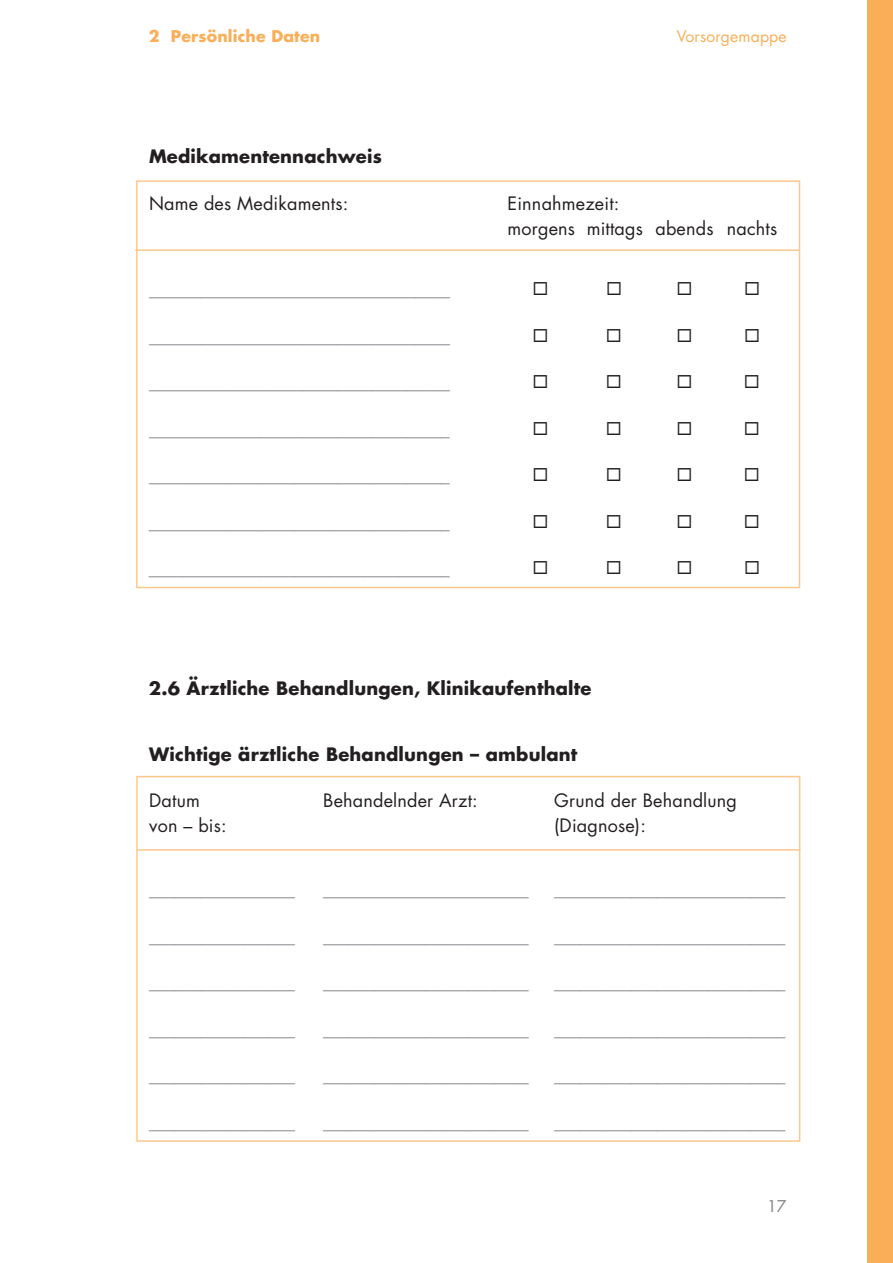
<style>
.page{position:relative;width:893px;height:1263px;background:#fff}
.page>*{position:absolute;margin:0;border:0;box-sizing:border-box;transform-origin:0 0}
.t1{font:18px "Futura";color:#a8a9ad}
.t2{font:18px/24.8px "Futura";letter-spacing:.01em;color:#231f20}
.t3{font:700 18px "Futura";letter-spacing:.01em;color:#231f20}
.t4{font:700 15.75px "Futura";letter-spacing:.01em;color:#faae57}
.t5{font:15.75px "Futura";letter-spacing:.01em;color:#faae57}
.t6{font:15.75px "Futura";color:#808285}
</style>
<div class="page">
<div style="left:867px;top:0;width:26px;height:1263px;background:#faae57"></div>
<div style="left:136px;top:180px;width:664px;height:408px;border:2px solid #fdc88c"></div>
<hr style="left:135px;top:249px;width:664px;height:2px;background:#fdc88c">
<div style="left:136px;top:776px;width:664px;height:366px;border:2px solid #fdc88c"></div>
<hr style="left:136px;top:849px;width:665px;height:2px;background:#fdc88c">
<p class="t4" style="left:149px;top:26px;width:173px">2 Persönliche Daten</p>
<p class="t5" style="left:677px;top:26px;width:111px">Vorsorgemappe</p>
<p class="t3" style="left:149px;top:144px;width:234px">Medikamentennachweis</p>
<p class="t2" style="left:149px;top:191px;width:201px">Name des Medikaments:</p>
<p class="t2" style="left:508px;top:191px;width:271px">Einnahmezeit:<br>morgens mittags abends nachts</p>
<p class="t1" style="left:149px;top:276px;width:302px">___________________________________</p>
<p class="t1" style="left:149px;top:323px;width:302px">___________________________________</p>
<p class="t1" style="left:149px;top:369px;width:302px">___________________________________</p>
<p class="t1" style="left:149px;top:416px;width:302px">___________________________________</p>
<p class="t1" style="left:149px;top:462px;width:302px">___________________________________</p>
<p class="t1" style="left:149px;top:509px;width:302px">___________________________________</p>
<p class="t1" style="left:149px;top:555px;width:302px">___________________________________</p>
<p class="t3" style="left:149px;top:676px;width:444px">2.6 Ärztliche Behandlungen, Klinikaufenthalte</p>
<p class="t3" style="left:149px;top:742px;width:430px">Wichtige ärztliche Behandlungen – ambulant</p>
<p class="t2" style="left:149px;top:788px;width:52px">Datum</p>
<p class="t2" style="left:323px;top:788px;width:156px">Behandelnder Arzt:</p>
<p class="t2" style="left:554px;top:788px;width:184px">Grund der Behandlung</p>
<p class="t2" style="left:149px;top:813px;width:79px">von – bis:</p>
<p class="t2" style="left:554px;top:813px;width:93px">(Diagnose):</p>
<p class="t1" style="left:149px;top:876px;width:147px">_________________</p>
<p class="t1" style="left:323px;top:876px;width:207px">________________________</p>
<p class="t1" style="left:554px;top:876px;width:233px">___________________________</p>
<p class="t1" style="left:149px;top:923px;width:147px">_________________</p>
<p class="t1" style="left:323px;top:923px;width:207px">________________________</p>
<p class="t1" style="left:554px;top:923px;width:233px">___________________________</p>
<p class="t1" style="left:149px;top:969px;width:147px">_________________</p>
<p class="t1" style="left:323px;top:969px;width:207px">________________________</p>
<p class="t1" style="left:554px;top:969px;width:233px">___________________________</p>
<p class="t1" style="left:149px;top:1016px;width:147px">_________________</p>
<p class="t1" style="left:323px;top:1016px;width:207px">________________________</p>
<p class="t1" style="left:554px;top:1016px;width:233px">___________________________</p>
<p class="t1" style="left:149px;top:1062px;width:147px">_________________</p>
<p class="t1" style="left:323px;top:1062px;width:207px">________________________</p>
<p class="t1" style="left:554px;top:1062px;width:233px">___________________________</p>
<p class="t1" style="left:149px;top:1109px;width:147px">_________________</p>
<p class="t1" style="left:323px;top:1109px;width:207px">________________________</p>
<p class="t1" style="left:554px;top:1109px;width:233px">___________________________</p>
<p class="t6" style="left:767px;top:1196px;width:21px">17</p>
</div>
